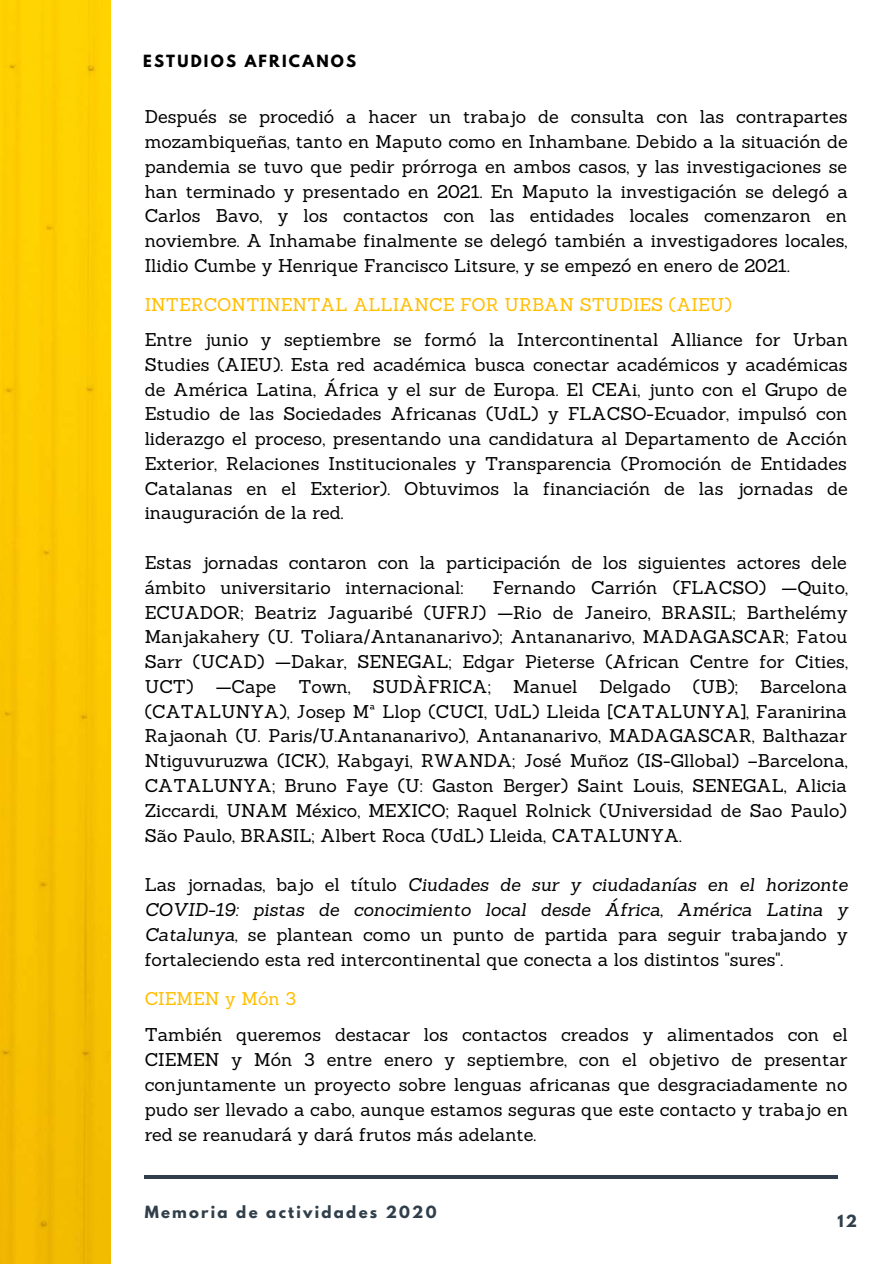
<style>
.page{position:relative;width:894px;height:1264px;background:#fff}
.page>*{position:absolute;margin:0;border:0;box-sizing:border-box;transform-origin:0 0}
.t1{font:18px/24.8px "Sanchez";color:#000;text-align:justify}
.t2{font:18px "Sanchez";color:#ffbe00}
.t3{font:700 14.85px "League Spartan";letter-spacing:.15em;color:#303f4b}
.t4{font:700 14.85px "League Spartan";letter-spacing:.15em;color:#000}
.s1{font-style:italic}
</style>
<div class="page">
<img style="left:0;top:0;width:110px;height:1263px">
<hr style="left:145px;top:1175px;width:692px;height:3px;background:#303f4b">
<p class="t4" style="left:143px;top:54px;width:214px">ESTUDIOS AFRICANOS</p>
<p class="t1" style="left:145px;top:104px;width:704px">Después se procedió a hacer un trabajo de consulta con las contrapartes mozambiqueñas, tanto en Maputo como en Inhambane. Debido a la situación de pandemia se tuvo que pedir prórroga en ambos casos, y las investigaciones se han terminado y presentado en 2021. En Maputo la investigación se delegó a Carlos Bavo, y los contactos con las entidades locales comenzaron en noviembre. A Inhamabe finalmente se delegó también a investigadores locales, Ilidio Cumbe y Henrique Francisco Litsure, y se empezó en enero de 2021.</p>
<p class="t2" style="left:145px;top:292px;width:588px">INTERCONTINENTAL ALLIANCE FOR URBAN STUDIES (AIEU)</p>
<p class="t1" style="left:145px;top:327px;width:704px">Entre junio y septiembre se formó la Intercontinental Alliance for Urban Studies (AIEU). Esta red académica busca conectar académicos y académicas de América Latina, África y el sur de Europa. El CEAi, junto con el Grupo de Estudio de las Sociedades Africanas (UdL) y FLACSO-Ecuador, impulsó con liderazgo el proceso, presentando una candidatura al Departamento de Acción Exterior, Relaciones Institucionales y Transparencia (Promoción de Entidades Catalanas en el Exterior). Obtuvimos la financiación de las jornadas de inauguración de la red.</p>
<p class="t1" style="left:145px;top:550px;width:703px">Estas jornadas contaron con la participación de los siguientes actores dele ámbito universitario internacional:</p>
<p class="t1" style="left:145px;top:575px;width:704px;text-indent:348px">Fernando Carrión (FLACSO) —Quito, ECUADOR; Beatriz Jaguaribé (UFRJ) —Rio de Janeiro, BRASIL; Barthelémy Manjakahery (U. Toliara/Antananarivo); Antananarivo, MADAGASCAR; Fatou Sarr (UCAD) —Dakar, SENEGAL; Edgar Pieterse (African Centre for Cities, UCT) —Cape Town, SUDÀFRICA; Manuel Delgado (UB); Barcelona (CATALUNYA), Josep Mª Llop (CUCI, UdL) Lleida [CATALUNYA], Faranirina Rajaonah (U. Paris/U.Antananarivo), Antananarivo, MADAGASCAR, Balthazar Ntiguvuruzwa (ICK), Kabgayi, RWANDA; José Muñoz (IS-Gllobal) –Barcelona, CATALUNYA; Bruno Faye (U: Gaston Berger) Saint Louis, SENEGAL, Alicia Ziccardi, UNAM México, MEXICO; Raquel Rolnick (Universidad de Sao Paulo)<br>São Paulo, BRASIL; Albert Roca (UdL) Lleida, CATALUNYA.</p>
<p class="t1" style="left:145px;top:872px;width:704px">Las jornadas, bajo el título <span class="s1">Ciudades de sur y ciudadanías en el horizonte COVID-19: pistas de conocimiento local desde África, América Latina y Catalunya,</span> se plantean como un punto de partida para seguir trabajando y fortaleciendo esta red intercontinental que conecta a los distintos "sures".</p>
<p class="t2" style="left:145px;top:987px;width:153px">CIEMEN y Món 3</p>
<p class="t1" style="left:145px;top:1022px;width:704px">También queremos destacar los contactos creados y alimentados con el CIEMEN y Món 3 entre enero y septiembre, con el objetivo de presentar conjuntamente un proyecto sobre lenguas africanas que desgraciadamente no pudo ser llevado a cabo, aunque estamos seguras que este contacto y trabajo en red se reanudará y dará frutos más adelante.</p>
<p class="t3" style="left:145px;top:1204px;width:293px">Memoria de actividades 2020</p>
<p class="t3" style="left:837px;top:1213px;width:21px">12</p>
</div>
